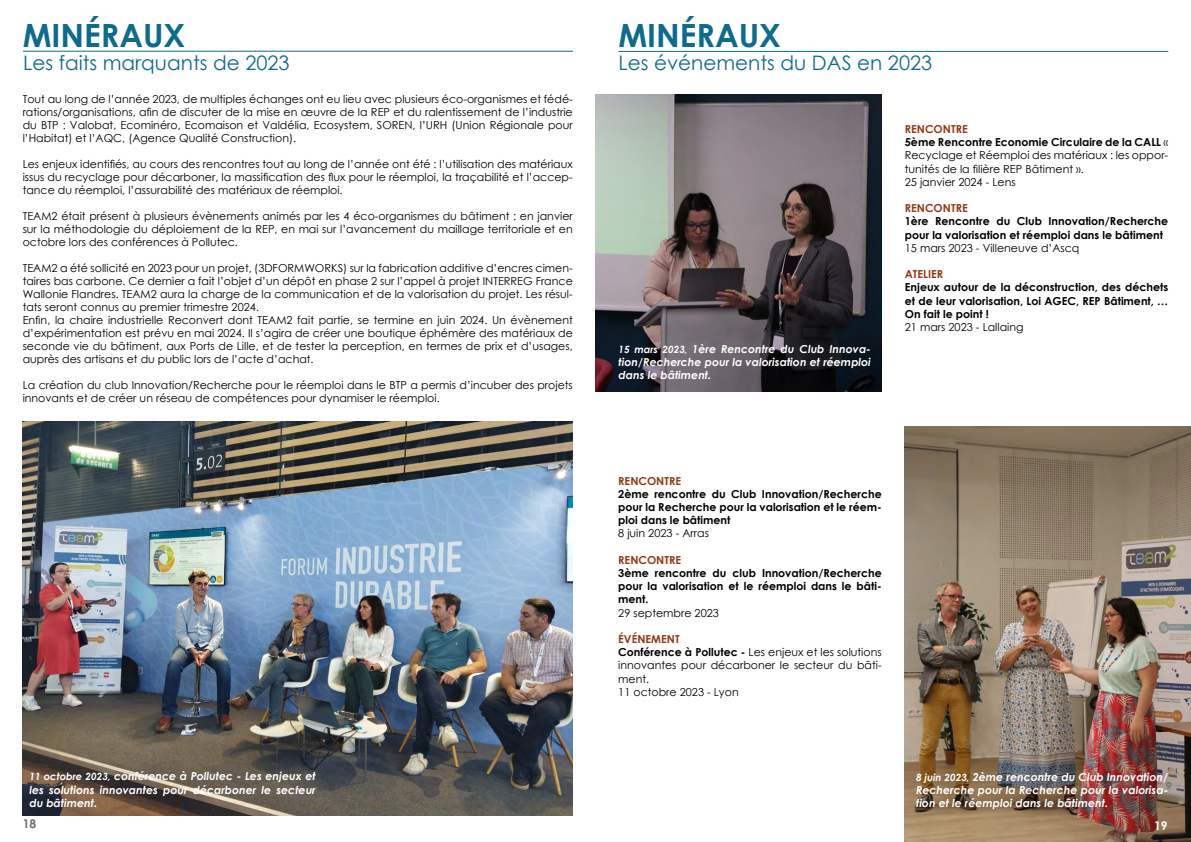
<style>
.page{position:relative;width:1191px;height:842px;background:#fff}
.page>*{position:absolute;margin:0;border:0;box-sizing:border-box;transform-origin:0 0}
.t1{font:700 32px "Century Gothic";color:#0e6b8c}
.t2{font:20px "Century Gothic";color:#0e6b8c}
.t3{font:700 12px "Century Gothic";color:#706f6f}
.t4{font:700 12px "Century Gothic";color:#fff}
.t5{font:11px/13px "Century Gothic";color:#000}
.t6{font:700 11px/13.2px "Century Gothic";color:#000;text-align:justify}
.t7{font:italic 700 11px/13.2px "Century Gothic";color:#fff;text-align:justify}
.t8{font:700 11px "Century Gothic";color:#943815}
.s1{font-size:10px}
.s2{font-weight:700;color:#943815}
.s3{font-weight:700}
</style>
<div class="page">
<img style="left:904px;top:427px;width:287px;height:415px">
<hr style="left:23px;top:51px;width:550px;height:1px;background:#0e6b8c">
<hr style="left:618px;top:51px;width:550px;height:1px;background:#0e6b8c">
<img style="left:595px;top:94px;width:286px;height:297px">
<img style="left:23px;top:421px;width:550px;height:394px">
<h1 class="t1" style="left:23px;top:11px;width:164px">MINÉRAUX</h1>
<h2 class="t2" style="left:23px;top:49px;width:268px">Les faits marquants de 2023</h2>
<p class="t5" style="left:23px;top:92px;width:551px;text-align:justify">Tout au long de l’année 2023, de multiples échanges ont eu lieu avec plusieurs éco-organismes et fédé&shy;rations/organisations, afin de discuter de la mise en œuvre de la REP et du ralentissement de l’industrie du BTP : Valobat, Ecominéro, Ecomaison et Valdélia, Ecosystem, SOREN, l’URH (Union Régionale pour l’Habitat) et l’AQC, (Agence Qualité Construction).</p>
<p class="t5" style="left:23px;top:157px;width:551px;text-align:justify">Les enjeux identifiés, au cours des rencontres tout au long de l’année ont été : l’utilisation des matériaux issus du recyclage pour décarboner, la massification des flux pour le réemploi, la traçabilité et l’accep&shy;tance du réemploi, l’assurabilité des matériaux de réemploi.</p>
<p class="t5" style="left:23px;top:209px;width:551px;text-align:justify">TEAM2 était présent à plusieurs évènements animés par les 4 éco-organismes du bâtiment : en janvier sur la méthodologie du déploiement de la REP, en mai sur l’avancement du maillage territoriale et en octobre lors des conférences à Pollutec.</p>
<p class="t5" style="left:23px;top:261px;width:551px">TEAM2 a été sollicité en 2023 pour un projet, (3DFORMWORKS) sur la fabrication additive d’encres cimen&shy;taires bas carbone. Ce dernier a fait l’objet d’un dépôt en phase 2 sur l’appel à projet INTERREG France Wallonie Flandres. TEAM2 aura la charge de la communication et de la valorisation du projet. Les résul&shy;tats seront connus au premier trimestre 2024.<br>Enfin, la chaire industrielle Reconvert dont TEAM2 fait partie, se termine en juin 2024. Un évènement d’expérimentation est prévu en mai 2024. Il s’agira de créer une boutique éphémère des matériaux de seconde vie du bâtiment, aux Ports de Lille, et de tester la perception, en termes de prix et d’usages, auprès des artisans et du public lors de l’acte d’achat.</p>
<p class="t5" style="left:23px;top:378px;width:551px">La création du club Innovation/Recherche pour le réemploi dans le BTP a permis d’incuber des projets innovants et de créer un réseau de compétences pour dynamiser le réemploi.</p>
<h1 class="t1" style="left:618px;top:11px;width:164px">MINÉRAUX</h1>
<h2 class="t2" style="left:618px;top:49px;width:315px">Les événements du DAS en 2023</h2>
<p class="t7" style="left:618px;top:342px;width:254px"><span class="s1">15 mars 2023,</span> 1ère Rencontre du Club Innova&shy;tion/Recherche pour la valorisation et réemploi dans le bâtiment.</p>
<p class="t5" style="left:904px;top:122px;width:265px"><span class="s2">RENCONTRE<br></span><span class="s3">5ème Rencontre Economie Circulaire de la CALL</span> «<br>Recyclage et Réemploi des matériaux : les oppor&shy;tunités de la filière REP Bâtiment ».<br>25 janvier 2024 - Lens</p>
<p class="t8" style="left:904px;top:200px;width:64px">RENCONTRE</p>
<p class="t6" style="left:904px;top:214px;width:265px">1ère Rencontre du Club Innovation/Recherche pour la valorisation et réemploi dans le bâtiment</p>
<p class="t5" style="left:904px;top:241px;width:176px">15 mars 2023 - Villeneuve d’Ascq</p>
<p class="t8" style="left:904px;top:266px;width:40px">ATELIER</p>
<p class="t6" style="left:904px;top:280px;width:265px">Enjeux autour de la déconstruction, des déchets et de leur valorisation, Loi AGEC, REP Bâtiment, … On fait le point !</p>
<p class="t5" style="left:904px;top:320px;width:120px">21 mars 2023 - Lallaing</p>
<p class="t8" style="left:618px;top:472px;width:64px">RENCONTRE</p>
<p class="t6" style="left:618px;top:487px;width:265px">2ème rencontre du Club Innovation/Recherche pour la Recherche pour la valorisation et le réem&shy;ploi dans le bâtiment</p>
<p class="t5" style="left:618px;top:527px;width:92px">8 juin 2023 - Arras</p>
<p class="t8" style="left:618px;top:551px;width:64px">RENCONTRE</p>
<p class="t6" style="left:618px;top:566px;width:265px">3ème rencontre du club Innovation/Recherche pour la valorisation et le réemploi dans le bâti&shy;ment.</p>
<p class="t5" style="left:618px;top:606px;width:102px">29 septembre 2023</p>
<p class="t5" style="left:618px;top:632px;width:265px"><span class="s2">ÉVÉNEMENT<br></span><span class="s3">Conférence à Pollutec -</span> Les enjeux et les solutions innovantes pour décarboner le secteur du bâti&shy;ment.<br>11 octobre 2023 - Lyon</p>
<p class="t7" style="left:29px;top:769px;width:288px"><span class="s1">11 octobre 2023,</span> conférence à Pollutec - Les enjeux et les solutions innovantes pour décarboner le secteur du bâtiment.</p>
<p class="t7" style="left:916px;top:769px;width:254px"><span class="s1">8 juin 2023,</span> 2ème rencontre du Club Innovation/ Recherche pour la Recherche pour la valorisa&shy;tion et le réemploi dans le bâtiment.</p>
<p class="t3" style="left:23px;top:815px;width:15px">18</p>
<p class="t4" style="left:1154px;top:816px;width:15px">19</p>
</div>
